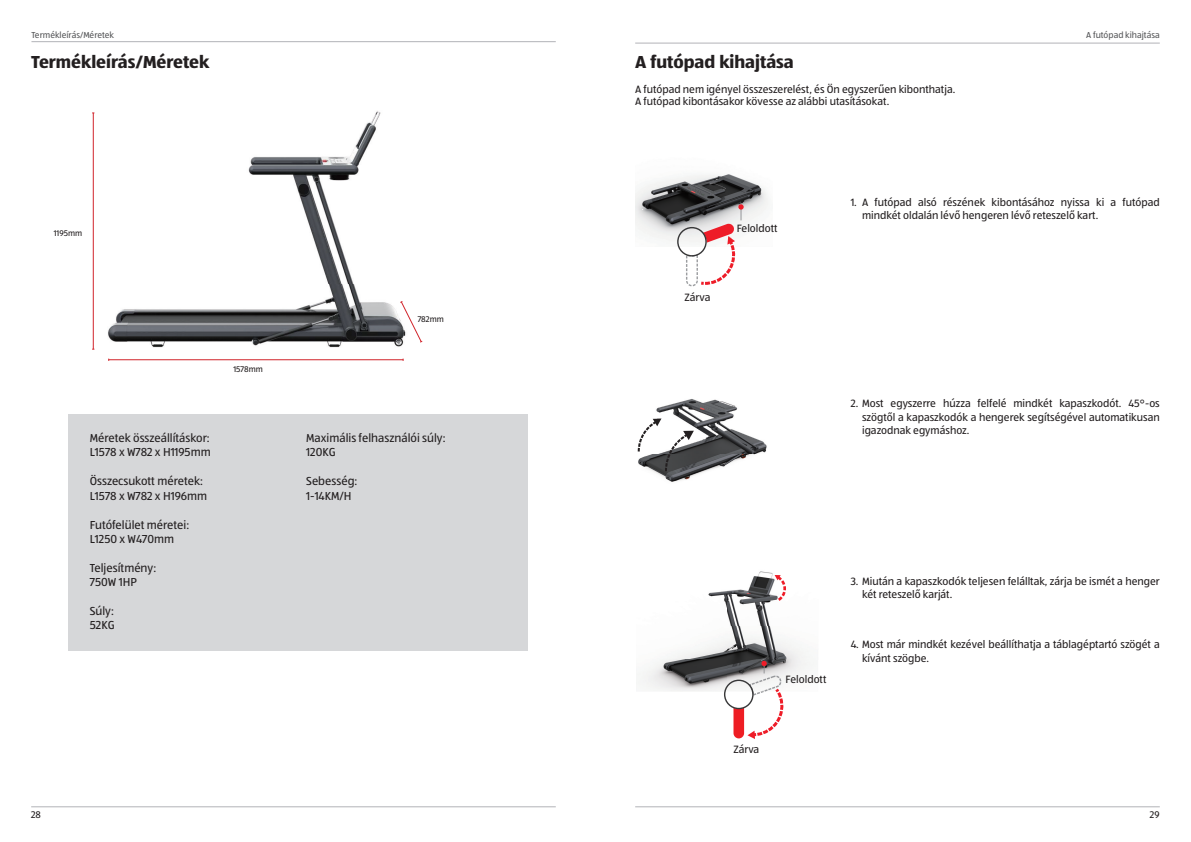
<style>
.page{position:relative;width:1191px;height:842px;background:#fff}
.page>*{position:absolute;margin:0;border:0;box-sizing:border-box;transform-origin:0 0}
.t1{font:700 18px "ALDISUEDOT";color:#231f20}
.t2{font:12px/14.4px "ALDISUEDOT";color:#231f20}
.t3{font:11px/13.2px "ALDISUEDOT";color:#231f20}
.t4{font:10px "ALDISUEDOT";color:#231f20}
.t5{font:9px "ALDISUEDOT";color:#57585a}
.t6{font:8.5px "ALDISUEDOT";color:#231f20}
</style>
<div class="page">
<hr style="left:31px;top:41px;width:525px;height:1px;background:#b2b3b7">
<hr style="left:635px;top:43px;width:524px;height:1px;background:#b2b3b7">
<hr style="left:31px;top:806px;width:525px;height:1px;background:#b2b3b7">
<hr style="left:635px;top:806px;width:524px;height:1px;background:#b2b3b7">
<div style="left:68px;top:414px;width:459px;height:237px;background:#d6d7d9"></div>
<img style="left:92px;top:111px;width:312px;height:250px">
<hr style="left:93px;top:113px;width:1px;height:236px;background:#d1232a">
<svg style="left:400px;top:301px;width:23px;height:42px"></svg>
<hr style="left:109px;top:359px;width:294px;height:1px;background:#d1232a">
<img style="left:635px;top:174px;width:133px;height:72px">
<div style="left:677px;top:227px;width:29px;height:30px;border:1px solid #383839;border-radius:50%"></div>
<svg style="left:686px;top:203px;width:58px;height:83px"></svg>
<img style="left:653px;top:399px;width:114px;height:83px">
<svg style="left:637px;top:419px;width:57px;height:54px"></svg>
<img style="left:640px;top:571px;width:170px;height:120px">
<img style="left:748px;top:675px;width:33px;height:10px">
<div style="left:724px;top:680px;width:29px;height:29px;border:1px solid #383839;border-radius:50%"></div>
<svg style="left:733px;top:685px;width:50px;height:54px"></svg>
<svg style="left:774px;top:575px;width:12px;height:26px"></svg>
<svg style="left:760px;top:660px;width:7px;height:13px"></svg>
<p class="t5" style="left:31px;top:29px;width:84px">Termékleírás/Méretek</p>
<p class="t5" style="left:1086px;top:29px;width:75px">A futópad kihajtása</p>
<h1 class="t1" style="left:31px;top:50px;width:180px">Termékleírás/Méretek</h1>
<h1 class="t1" style="left:635px;top:50px;width:160px">A futópad kihajtása</h1>
<p class="t3" style="left:635px;top:82px;width:322px;line-height:12.5px">A futópad nem igényel összeszerelést, és Ön egyszerűen kibonthatja.<br>A futópad kibontásakor kövesse az alábbi utasításokat.</p>
<p class="t6" style="left:54px;top:228px;width:30px">1195mm</p>
<p class="t6" style="left:233px;top:364px;width:31px">1578mm</p>
<p class="t2" style="left:90px;top:430px;width:122px">Méretek összeállításkor:<br>L1578 x W782 x H1195mm</p>
<p class="t2" style="left:90px;top:474px;width:119px">Összecsukott méretek:<br>L1578 x W782 x H196mm</p>
<p class="t2" style="left:90px;top:517px;width:101px">Futófelület méretei:<br>L1250 x W470mm</p>
<p class="t2" style="left:90px;top:560px;width:68px">Teljesítmény:<br>750W 1HP</p>
<p class="t2" style="left:90px;top:603px;width:26px">Súly:<br>52KG</p>
<p class="t6" style="left:418px;top:313px;width:28px">782mm</p>
<p class="t2" style="left:306px;top:430px;width:141px">Maximális felhasználói súly:<br>120KG</p>
<p class="t2" style="left:306px;top:474px;width:53px">Sebesség:<br>1-14KM/H</p>
<p class="t3" style="left:684px;top:291px;width:27px">Zárva</p>
<p class="t3" style="left:736px;top:221px;width:42px">Feloldott</p>
<p class="t3" style="left:862px;top:195px;width:299px;text-indent:-11px">1. A futópad alsó részének kibontásához nyissa ki a futópad mindkét oldalán lévő hengeren lévő reteszelő kart.</p>
<p class="t3" style="left:862px;top:397px;width:299px;text-align:justify;text-indent:-11px">2. Most egyszerre húzza felfelé mindkét kapaszkodót. 45°-os szögtől a kapaszkodók a hengerek segítségével automatikusan igazodnak egymáshoz.</p>
<p class="t3" style="left:733px;top:742px;width:27px">Zárva</p>
<p class="t3" style="left:785px;top:673px;width:42px">Feloldott</p>
<p class="t3" style="left:862px;top:574px;width:299px;text-indent:-11px">3. Miután a kapaszkodók teljesen felálltak, zárja be ismét a henger két reteszelő karját.</p>
<p class="t3" style="left:862px;top:638px;width:299px;text-indent:-11px">4. Most már mindkét kezével beállíthatja a táblagéptartó szögét a kívánt szögbe.</p>
<p class="t4" style="left:31px;top:808px;width:11px">28</p>
<p class="t4" style="left:1150px;top:808px;width:11px">29</p>
</div>
